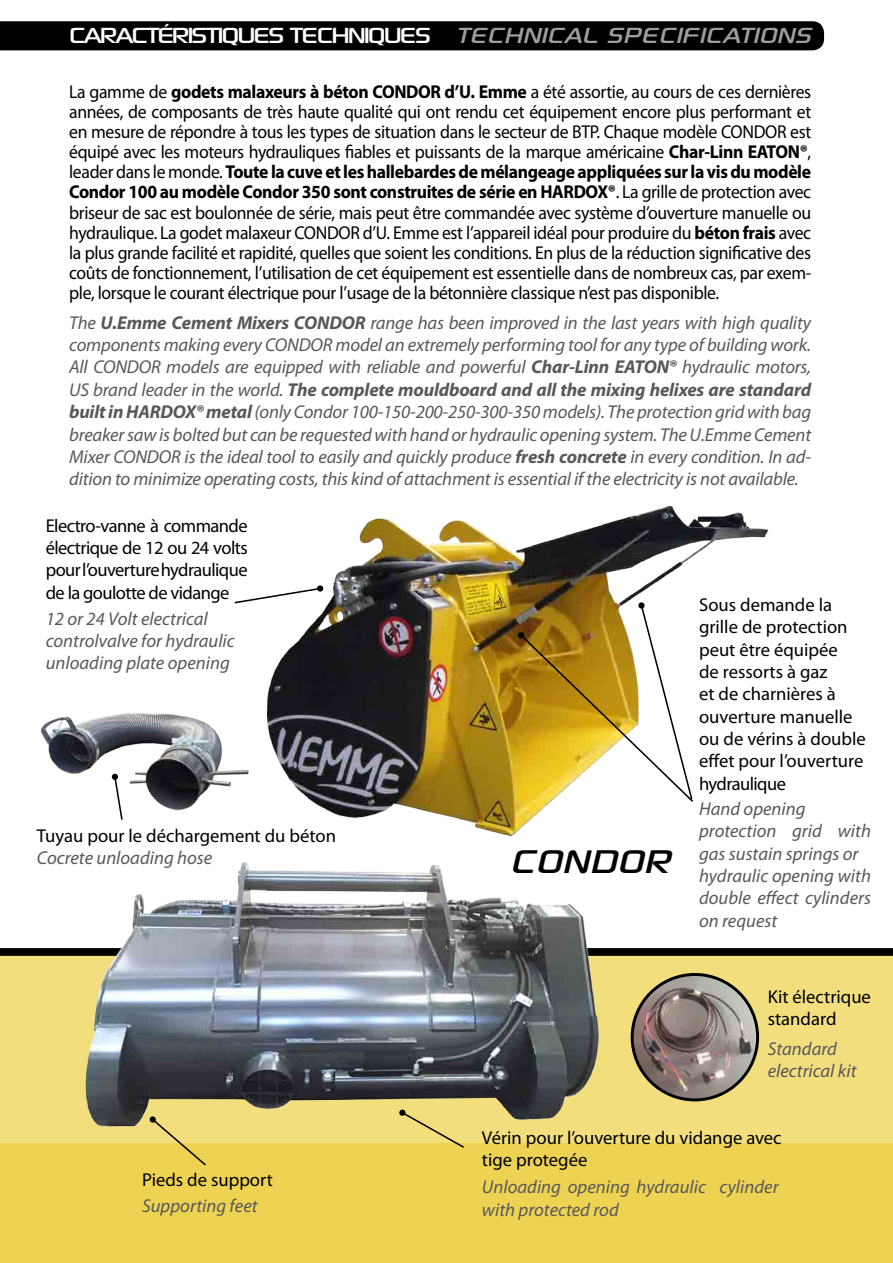
<style>
.page{position:relative;width:893px;height:1263px;background:#fff}
.page>*{position:absolute;margin:0;border:0;box-sizing:border-box;transform-origin:0 0}
.t1{font:italic 46.65px "Sony Sketch EF";color:#000}
.t2{font:31.05px "Sony Sketch EF";letter-spacing:-.07em;color:#fff}
.t3{font:italic 31.05px "Sony Sketch EF";color:#9c9e9f}
.t4{font:18.6px/20.2px "Myriad Pro";color:#000;text-align:justify;scale:.95 1}
.t5{font:italic 18.6px/22.4px "Myriad Pro";color:#58585a}
.t6{font:18.6px/22.4px "Myriad Pro";color:#000}
.s1{font-weight:700}
</style>
<div class="page">
<div style="left:0;top:953px;width:893px;height:309px;background:#f3de7e"></div>
<div style="left:0;top:948px;width:893px;height:8px;background:#000"></div>
<div style="left:0;top:1143px;width:893px;height:119px;background:#eed352"></div>
<div style="left:0;top:21px;width:824px;height:29px;background:#000"></div>
<img style="left:266px;top:505px;width:525px;height:332px">
<img style="left:40px;top:713px;width:209px;height:98px">
<img style="left:69px;top:862px;width:550px;height:276px">
<svg style="left:111px;top:773px;width:13px;height:47px"></svg>
<svg style="left:234px;top:585px;width:90px;height:19px"></svg>
<svg style="left:400px;top:1110px;width:66px;height:38px"></svg>
<div style="left:399px;top:1109px;width:7px;height:7px;background:#000;border-radius:50%"></div>
<svg style="left:151px;top:1117px;width:57px;height:49px"></svg>
<div style="left:149px;top:1116px;width:7px;height:7px;background:#000;border-radius:50%"></div>
<svg style="left:518px;top:604px;width:177px;height:199px"></svg>
<img style="left:632px;top:974px;width:126px;height:126px;border-radius:63px">
<div style="left:631px;top:973px;width:128px;height:128px;border:3px solid #000;border-radius:50%"></div>
<h2 class="t2" style="left:69px;top:18px;width:364px">CARACTÉRISTIQUES TECHNIQUES</h2>
<h2 class="t3" style="left:456px;top:18px;width:365px">TECHNICALSPECIFICATIONS</h2>
<p class="t4" style="left:69px;top:81px;width:783px">La gamme de <span class="s1">godets malaxeurs à béton CONDOR d’U. Emme</span> a été assortie, au cours de ces dernières années, de composants de très haute qualité qui ont rendu cet équipement encore plus performant et en mesure de répondre à tous les types de situation dans le secteur de BTP. Chaque modèle CONDOR est équipé avec les moteurs hydrauliques fiables et puissants de la marque américaine <span class="s1">Char-Linn EATON®</span>, leader dans le monde. <span class="s1">Toute la cuve et les hallebardes de mélangeage appliquées sur la vis du modèle Condor 100 au modèle Condor 350 sont construites de série en HARDOX®</span>. La grille de protection avec briseur de sac est boulonnée de série, mais peut être commandée avec système d’ouverture manuelle ou hydraulique. La godet malaxeur CONDOR d’U. Emme est l’appareil idéal pour produire du <span class="s1">béton frais</span> avec la plus grande facilité et rapidité, quelles que soient les conditions. En plus de la réduction significative des coûts de fonctionnement, l’utilisation de cet équipement est essentielle dans de nombreux cas, par exem&shy;ple, lorsque le courant électrique pour l’usage de la bétonnière classique n’est pas disponible.</p>
<p class="t5" style="left:69px;top:311px;width:743px;text-align:justify">The <span class="s1">U.Emme Cement Mixers CONDOR</span> range has been improved in the last years with high quality components making every CONDOR model an extremely performing tool for any type of building work.<br>All CONDOR models are equipped with reliable and powerful <span class="s1">Char-Linn EATON®</span> hydraulic motors, US brand leader in the world. <span class="s1">The complete mouldboard and all the mixing helixes are standard built in HARDOX® metal</span> (only Condor 100-150-200-250-300-350 models). The protection grid with bag breaker saw is bolted but can be requested with hand or hydraulic opening system. The U.Emme Cement Mixer CONDOR is the ideal tool to easily and quickly produce <span class="s1">fresh concrete</span> in every condition. In ad&shy;dition to minimize operating costs, this kind of attachment is essential if the electricity is not available.</p>
<p class="t6" style="left:46px;top:514px;width:203px;text-align:justify">Electro-vanne à commande électrique de 12 ou 24 volts pour l’ouverture hydraulique de la goulotte de vidange</p>
<p class="t5" style="left:46px;top:607px;width:190px">12 or 24 Volt electrical controlvalve for hydraulic unloading plate opening</p>
<p class="t6" style="left:37px;top:824px;width:301px">Tuyau pour le déchargement du béton</p>
<p class="t5" style="left:37px;top:846px;width:177px">Cocrete unloading hose</p>
<h1 class="t1" style="left:510px;top:835px;width:174px">CONDOR</h1>
<p class="t6" style="left:699px;top:593px;width:168px">Sous demande la grille de protection peut être équipée<br>de ressorts à gaz<br>et de charnières à ouverture manuelle ou de vérins à double effet pour l’ouverture hydraulique</p>
<p class="t5" style="left:699px;top:797px;width:173px">Hand opening protection grid with gas sustain springs or hydraulic opening with double effect cylinders on request</p>
<p class="t6" style="left:768px;top:985px;width:105px">Kit électrique standard</p>
<p class="t5" style="left:768px;top:1037px;width:90px">Standard electrical kit</p>
<p class="t6" style="left:482px;top:1126px;width:301px">Vérin pour l’ouverture du vidange avec tige protegée</p>
<p class="t6" style="left:142px;top:1168px;width:132px">Pieds de support</p>
<p class="t5" style="left:482px;top:1175px;width:298px">Unloading opening hydraulic cylinder</p>
<p class="t5" style="left:142px;top:1194px;width:117px">Supporting feet</p>
<p class="t5" style="left:482px;top:1198px;width:138px">with protected rod</p>
</div>
